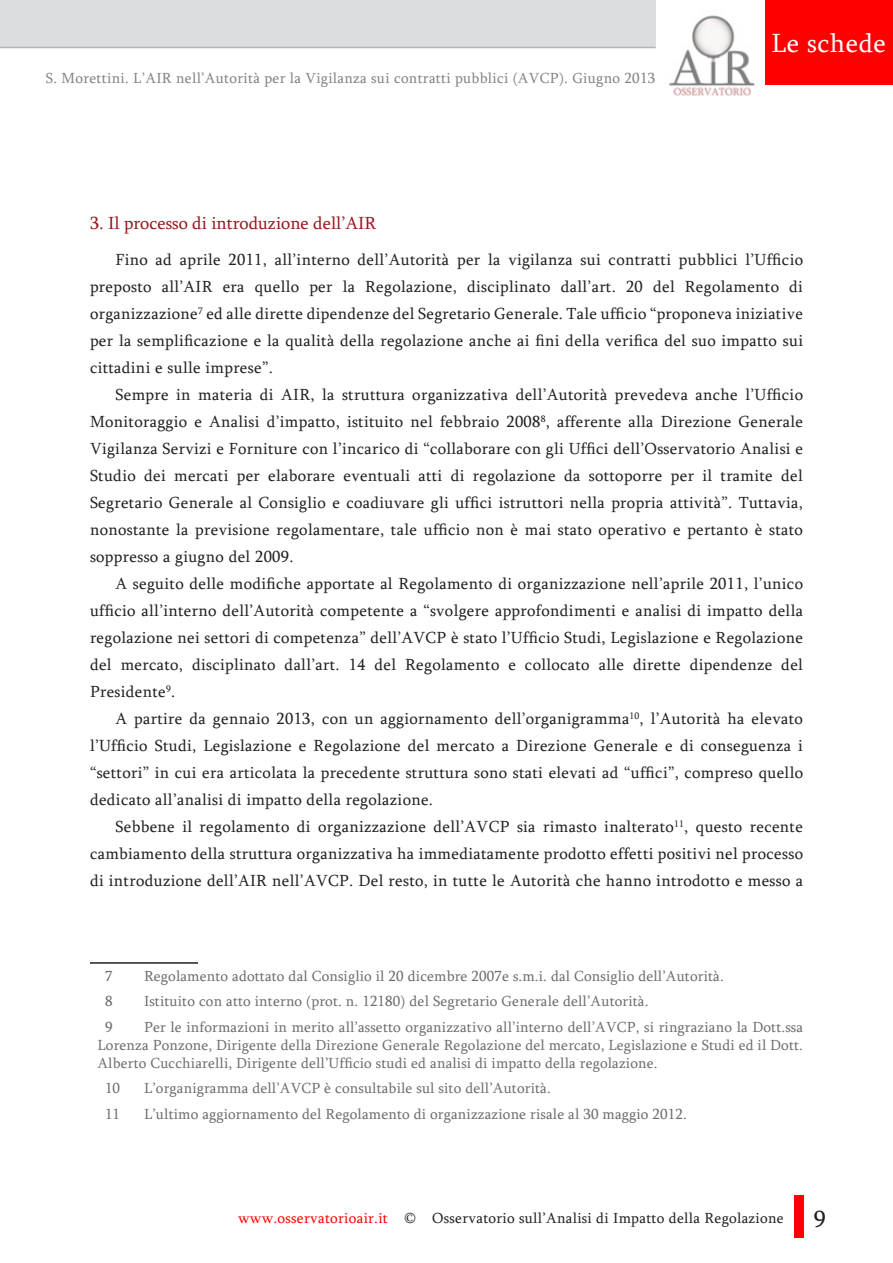
<style>
.page{position:relative;width:893px;height:1263px;background:#fff}
.page>*{position:absolute;margin:0;border:0;box-sizing:border-box;transform-origin:0 0}
.t1{font:27px "Sylfaen";letter-spacing:.02em;color:#fff}
.Titoli_Paragrafi{font:18px "Sylfaen";color:#921a1d}
.t2{font:16.5px/27px "Sylfaen";letter-spacing:.02em;color:#231f20;text-align:justify}
.Note_testo{font:15px/18px "Sylfaen";letter-spacing:.01em;color:#6c6d70;text-align:justify}
.t3{font:15px "Sylfaen";letter-spacing:.02em;color:#808285}
.t4{font:15px "Sylfaen";letter-spacing:.02em;color:#231f20}
.s1{color:#f00}
.s2{font-size:24px}
</style>
<div class="page">
<div style="left:765px;top:0;width:128px;height:84px;background:#f00"></div>
<img style="left:655px;top:0;width:100px;height:96px">
<div style="left:0;top:0;width:655px;height:48px;background:#dcdddf"></div>
<img style="left:794px;top:1195px;width:9px;height:42px">
<hr style="left:0;top:47px;width:656px;height:1px;background:#b2b3b7">
<hr style="left:90px;top:962px;width:108px;height:2px;background:#231f20">
<p class="t3" style="left:46px;top:68px;width:611px">S. Morettini. L’AIR nell’Autorità per la Vigilanza sui contratti pubblici (AVCP). Giugno 2013</p>
<h1 class="t1" style="left:771px;top:25px;width:116px">Le schede</h1>
<p class="Titoli_Paragrafi" style="left:90px;top:211px;width:288px">3. Il processo di introduzione dell’AIR</p>
<p class="t2" style="left:90px;top:246px;width:715px;text-indent:26px">Fino ad aprile 2011, all’interno dell’Autorità per la vigilanza sui contratti pubblici l’Ufficio preposto all’AIR era quello per la Regolazione, disciplinato dall’art. 20 del Regolamento di organizzazione<sup>7</sup> ed alle dirette dipendenze del Segretario Generale. Tale ufficio “proponeva iniziative per la semplificazione e la qualità della regolazione anche ai fini della verifica del suo impatto sui cittadini e sulle imprese”.</p>
<p class="t2" style="left:90px;top:381px;width:715px;text-indent:26px">Sempre in materia di AIR, la struttura organizzativa dell’Autorità prevedeva anche l’Ufficio Monitoraggio e Analisi d’impatto, istituito nel febbraio 2008<sup>8</sup>, afferente alla Direzione Generale Vigilanza Servizi e Forniture con l’incarico di “collaborare con gli Uffici dell’Osservatorio Analisi e Studio dei mercati per elaborare eventuali atti di regolazione da sottoporre per il tramite del Segretario Generale al Consiglio e coadiuvare gli uffici istruttori nella propria attività”. Tuttavia, nonostante la previsione regolamentare, tale ufficio non è mai stato operativo e pertanto è stato soppresso a giugno del 2009.</p>
<p class="t2" style="left:90px;top:570px;width:714px;text-indent:26px">A seguito delle modifiche apportate al Regolamento di organizzazione nell’aprile 2011, l’unico ufficio all’interno dell’Autorità competente a “svolgere approfondimenti e analisi di impatto della regolazione nei settori di competenza” dell’AVCP è stato l’Ufficio Studi, Legislazione e Regolazione del mercato, disciplinato dall’art. 14 del Regolamento e collocato alle dirette dipendenze del Presidente<sup>9</sup>.</p>
<p class="t2" style="left:90px;top:705px;width:715px;text-indent:26px">A partire da gennaio 2013, con un aggiornamento dell’organigramma<sup>10</sup>, l’Autorità ha elevato l’Ufficio Studi, Legislazione e Regolazione del mercato a Direzione Generale e di conseguenza i “settori” in cui era articolata la precedente struttura sono stati elevati ad “uffici”, compreso quello dedicato all’analisi di impatto della regolazione.</p>
<p class="t2" style="left:90px;top:813px;width:715px;text-indent:26px">Sebbene il regolamento di organizzazione dell’AVCP sia rimasto inalterato<sup>11</sup>, questo recente cambiamento della struttura organizzativa ha immediatamente prodotto effetti positivi nel processo di introduzione dell’AIR nell’AVCP. Del resto, in tutte le Autorità che hanno introdotto e messo a</p>
<p class="Note_testo" style="left:105px;top:966px;width:9px">7</p>
<p class="Note_testo" style="left:144px;top:966px;width:581px">Regolamento adottato dal Consiglio il 20 dicembre 2007e s.m.i. dal Consiglio dell’Autorità.</p>
<p class="Note_testo" style="left:105px;top:992px;width:9px">8</p>
<p class="Note_testo" style="left:144px;top:992px;width:506px">Istituito con atto interno (prot. n. 12180) del Segretario Generale dell’Autorità.</p>
<p class="Note_testo" style="left:105px;top:1017px;width:9px">9</p>
<p class="Note_testo" style="left:98px;top:1017px;width:707px;text-indent:46px">Per le informazioni in merito all’assetto organizzativo all’interno dell’AVCP, si ringraziano la Dott.ssa Lorenza Ponzone, Dirigente della Direzione Generale Regolazione del mercato, Legislazione e Studi ed il Dott.<br>Alberto Cucchiarelli, Dirigente dell’Ufficio studi ed analisi di impatto della regolazione.</p>
<p class="Note_testo" style="left:105px;top:1079px;width:17px">10</p>
<p class="Note_testo" style="left:144px;top:1079px;width:408px">L’organigramma dell’AVCP è consultabile sul sito dell’Autorità.</p>
<p class="Note_testo" style="left:105px;top:1104px;width:17px">11</p>
<p class="Note_testo" style="left:144px;top:1104px;width:544px">L’ultimo aggiornamento del Regolamento di organizzazione risale al 30 maggio 2012.</p>
<p class="t4" style="left:238px;top:1208px;width:589px"><span class="s1">www.osservatorioair.it</span> © Osservatorio sull’Analisi di Impatto della Regolazione <span class="s2">9</span></p>
</div>
